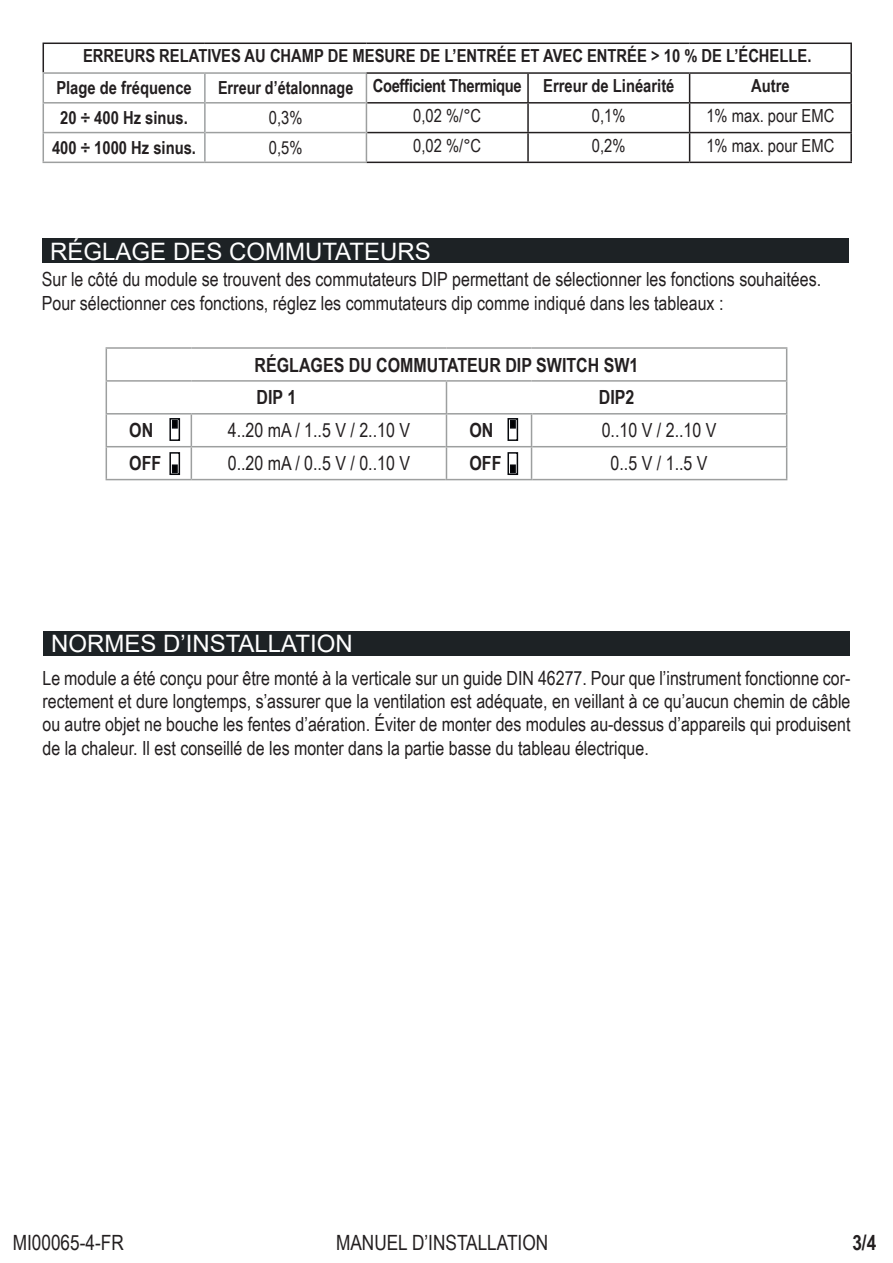
<style>
.page{position:relative;width:893px;height:1263px;background:#fff}
.page>*{position:absolute;margin:0;border:0;box-sizing:border-box;transform-origin:0 0}
.t1{font:24px "Arial";color:#fff}
.t2{font:21px "Arial Narrow";color:#231f20}
.t3{font:700 21px "Arial Narrow";color:#231f20}
.t4{font:19.5px/23.4px "Arial Narrow";color:#231f20}
.t5{font:700 19.5px/32.8px "Arial Narrow";color:#231f20}
.t6{font:700 18px/32.1px "Arial Narrow";color:#231f20}
.t7{font:18px "Arial Narrow";color:#231f20}
</style>
<div class="page">
<hr style="left:43px;top:43px;width:162px;height:1px;background:#231f20">
<hr style="left:205px;top:43px;width:161px;height:1px;background:#231f20">
<hr style="left:366px;top:43px;width:162px;height:1px;background:#231f20">
<hr style="left:528px;top:43px;width:162px;height:1px;background:#231f20">
<hr style="left:690px;top:43px;width:162px;height:1px;background:#231f20">
<hr style="left:850px;top:44px;width:2px;height:28px;background:#231f20">
<hr style="left:527px;top:74px;width:2px;height:28px;background:#231f20">
<hr style="left:850px;top:74px;width:2px;height:28px;background:#231f20">
<hr style="left:367px;top:102px;width:161px;height:2px;background:#231f20">
<hr style="left:528px;top:102px;width:162px;height:2px;background:#231f20">
<hr style="left:527px;top:104px;width:2px;height:28px;background:#231f20">
<hr style="left:690px;top:102px;width:162px;height:2px;background:#231f20">
<hr style="left:850px;top:104px;width:2px;height:28px;background:#231f20">
<hr style="left:367px;top:132px;width:161px;height:1px;background:#231f20">
<hr style="left:528px;top:132px;width:162px;height:1px;background:#231f20">
<hr style="left:527px;top:133px;width:2px;height:29px;background:#231f20">
<hr style="left:690px;top:132px;width:162px;height:1px;background:#231f20">
<svg style="left:689px;top:74px;width:1px;height:88px"></svg>
<hr style="left:850px;top:133px;width:2px;height:29px;background:#231f20">
<hr style="left:366px;top:162px;width:162px;height:1px;background:#231f20">
<hr style="left:528px;top:162px;width:162px;height:1px;background:#231f20">
<hr style="left:690px;top:162px;width:162px;height:1px;background:#231f20">
<hr style="left:204px;top:74px;width:2px;height:29px;background:#9da0a1">
<hr style="left:204px;top:103px;width:2px;height:30px;background:#9da0a1">
<hr style="left:204px;top:133px;width:2px;height:29px;background:#9da0a1">
<hr style="left:43px;top:72px;width:162px;height:2px;background:#9d9f9f">
<hr style="left:43px;top:102px;width:161px;height:2px;background:#9d9f9f">
<hr style="left:43px;top:132px;width:161px;height:1px;background:#9d9f9f">
<svg style="left:43px;top:44px;width:1px;height:118px"></svg>
<hr style="left:205px;top:72px;width:161px;height:2px;background:#9d9f9f">
<hr style="left:206px;top:102px;width:160px;height:2px;background:#9d9f9f">
<hr style="left:206px;top:132px;width:160px;height:1px;background:#9d9f9f">
<hr style="left:366px;top:72px;width:162px;height:2px;background:#231f20">
<hr style="left:528px;top:72px;width:162px;height:2px;background:#231f20">
<hr style="left:690px;top:72px;width:162px;height:2px;background:#231f20">
<svg style="left:366px;top:74px;width:1px;height:29px"></svg>
<hr style="left:366px;top:103px;width:1px;height:30px;background:#9d9f9f">
<svg style="left:366px;top:133px;width:1px;height:29px"></svg>
<hr style="left:43px;top:162px;width:162px;height:1px;background:#9d9f9f">
<hr style="left:205px;top:162px;width:161px;height:1px;background:#9d9f9f">
<div style="left:43px;top:238px;width:806px;height:24px;background:#1d2225"></div>
<hr style="left:106px;top:382px;width:1px;height:31px;background:#9d9f9f">
<hr style="left:106px;top:447px;width:1px;height:32px;background:#9d9f9f">
<hr style="left:786px;top:447px;width:1px;height:32px;background:#9d9f9f">
<hr style="left:106px;top:479px;width:85px;height:1px;background:#9d9f9f">
<hr style="left:532px;top:479px;width:255px;height:1px;background:#9d9f9f">
<hr style="left:446px;top:447px;width:1px;height:32px;background:#9d9f9f">
<hr style="left:446px;top:479px;width:86px;height:1px;background:#9d9f9f">
<hr style="left:106px;top:347px;width:85px;height:2px;background:#9d9f9f">
<hr style="left:106px;top:349px;width:1px;height:31px;background:#9d9f9f">
<hr style="left:191px;top:347px;width:255px;height:2px;background:#9d9f9f">
<hr style="left:446px;top:347px;width:85px;height:2px;background:#9d9f9f">
<hr style="left:531px;top:347px;width:256px;height:2px;background:#9d9f9f">
<hr style="left:106px;top:380px;width:85px;height:2px;background:#9d9f9f">
<hr style="left:191px;top:380px;width:255px;height:2px;background:#9d9f9f">
<hr style="left:446px;top:380px;width:85px;height:2px;background:#9d9f9f">
<hr style="left:531px;top:380px;width:256px;height:2px;background:#9d9f9f">
<hr style="left:106px;top:413px;width:85px;height:1px;background:#9d9f9f">
<hr style="left:106px;top:414px;width:1px;height:32px;background:#9d9f9f">
<hr style="left:191px;top:413px;width:256px;height:1px;background:#9d9f9f">
<hr style="left:532px;top:413px;width:255px;height:1px;background:#9d9f9f">
<hr style="left:786px;top:414px;width:1px;height:32px;background:#9d9f9f">
<hr style="left:106px;top:446px;width:85px;height:1px;background:#9d9f9f">
<hr style="left:191px;top:446px;width:255px;height:1px;background:#9d9f9f">
<hr style="left:532px;top:446px;width:255px;height:1px;background:#9d9f9f">
<hr style="left:447px;top:413px;width:85px;height:1px;background:#9d9f9f">
<hr style="left:446px;top:414px;width:1px;height:32px;background:#9d9f9f">
<hr style="left:446px;top:446px;width:86px;height:1px;background:#9d9f9f">
<hr style="left:786px;top:349px;width:1px;height:31px;background:#9d9f9f">
<hr style="left:191px;top:414px;width:1px;height:32px;background:#9d9f9f">
<hr style="left:191px;top:447px;width:1px;height:32px;background:#9d9f9f">
<hr style="left:191px;top:479px;width:255px;height:1px;background:#9d9f9f">
<hr style="left:531px;top:414px;width:1px;height:32px;background:#9d9f9f">
<hr style="left:531px;top:447px;width:1px;height:32px;background:#9d9f9f">
<hr style="left:446px;top:382px;width:1px;height:31px;background:#9d9f9f">
<hr style="left:786px;top:382px;width:1px;height:31px;background:#9d9f9f">
<div style="left:169px;top:452px;width:11px;height:23px;border:2px solid #06080c"></div>
<svg style="left:172px;top:464px;width:6px;height:9px"></svg>
<div style="left:507px;top:452px;width:11px;height:23px;border:2px solid #06080c"></div>
<svg style="left:510px;top:464px;width:6px;height:9px"></svg>
<div style="left:169px;top:418px;width:11px;height:23px;border:2px solid #06080c"></div>
<svg style="left:172px;top:420px;width:6px;height:9px"></svg>
<div style="left:507px;top:418px;width:11px;height:23px;border:2px solid #06080c"></div>
<svg style="left:510px;top:420px;width:6px;height:9px"></svg>
<div style="left:43px;top:631px;width:807px;height:24px;background:#1d2225"></div>
<p class="t6" style="left:56px;top:39px;width:757px;text-indent:27px">ERREURS RELATIVES AU CHAMP DE MESURE DE L’ENTRÉE ET AVEC ENTRÉE &gt; 10 % DE L’ÉCHELLE.<br>Plage de fréquence</p>
<p class="t6" style="left:218px;top:69px;width:458px">Erreur d’étalonnage Coefficient Thermique Erreur de Linéarité</p>
<p class="t6" style="left:751px;top:69px;width:40px">Autre</p>
<p class="t6" style="left:60px;top:101px;width:129px">20 ÷ 400 Hz sinus.</p>
<p class="t7" style="left:269px;top:105px;width:35px">0,3%</p>
<p class="t7" style="left:413px;top:102px;width:69px">0,02 %/°C</p>
<p class="t7" style="left:592px;top:102px;width:35px">0,1%</p>
<p class="t7" style="left:706px;top:102px;width:129px">1% max. pour EMC</p>
<p class="t6" style="left:52px;top:131px;width:145px">400 ÷ 1000 Hz sinus.</p>
<p class="t7" style="left:269px;top:134px;width:35px">0,5%</p>
<p class="t7" style="left:413px;top:132px;width:69px">0,02 %/°C</p>
<p class="t7" style="left:592px;top:132px;width:35px">0,2%</p>
<p class="t7" style="left:706px;top:132px;width:129px">1% max. pour EMC</p>
<p class="t1" style="left:50px;top:235px;width:382px">RÉGLAGE DES COMMUTATEURS</p>
<p class="t4" style="left:42px;top:267px;width:781px">Sur le côté du module se trouvent des commutateurs DIP permettant de sélectionner les fonctions souhaitées.<br>Pour sélectionner ces fonctions, réglez les commutateurs dip comme indiqué dans les tableaux :</p>
<p class="t5" style="left:255px;top:347px;width:385px">RÉGLAGES DU COMMUTATEUR DIP SWITCH SW1<br>DIP 1</p>
<p class="t5" style="left:599px;top:380px;width:37px">DIP2</p>
<p class="t5" style="left:129px;top:413px;width:25px">ON</p>
<p class="t4" style="left:228px;top:418px;width:184px">4..20 mA / 1..5 V / 2..10 V</p>
<p class="t5" style="left:469px;top:413px;width:25px">ON</p>
<p class="t4" style="left:602px;top:418px;width:116px">0..10 V / 2..10 V</p>
<p class="t5" style="left:129px;top:446px;width:33px">OFF</p>
<p class="t4" style="left:228px;top:451px;width:184px">0..20 mA / 0..5 V / 0..10 V</p>
<p class="t5" style="left:469px;top:446px;width:33px">OFF</p>
<p class="t4" style="left:611px;top:451px;width:98px">0..5 V / 1..5 V</p>
<p class="t1" style="left:51px;top:627px;width:303px">NORMES D’INSTALLATION</p>
<p class="t4" style="left:43px;top:665px;width:809px;text-align:justify">Le module a été conçu pour être monté à la verticale sur un guide DIN 46277. Pour que l’instrument fonctionne cor&shy;rectement et dure longtemps, s’assurer que la ventilation est adéquate, en veillant à ce qu’aucun chemin de câble ou autre objet ne bouche les fentes d’aération. Éviter de monter des modules au-dessus d’appareils qui produisent de la chaleur. Il est conseillé de les monter dans la partie basse du tableau électrique.</p>
<p class="t2" style="left:13px;top:1227px;width:113px">MI00065-4-FR</p>
<p class="t2" style="left:336px;top:1227px;width:214px">MANUEL D’INSTALLATION</p>
<p class="t3" style="left:852px;top:1227px;width:25px">3/4</p>
</div>
